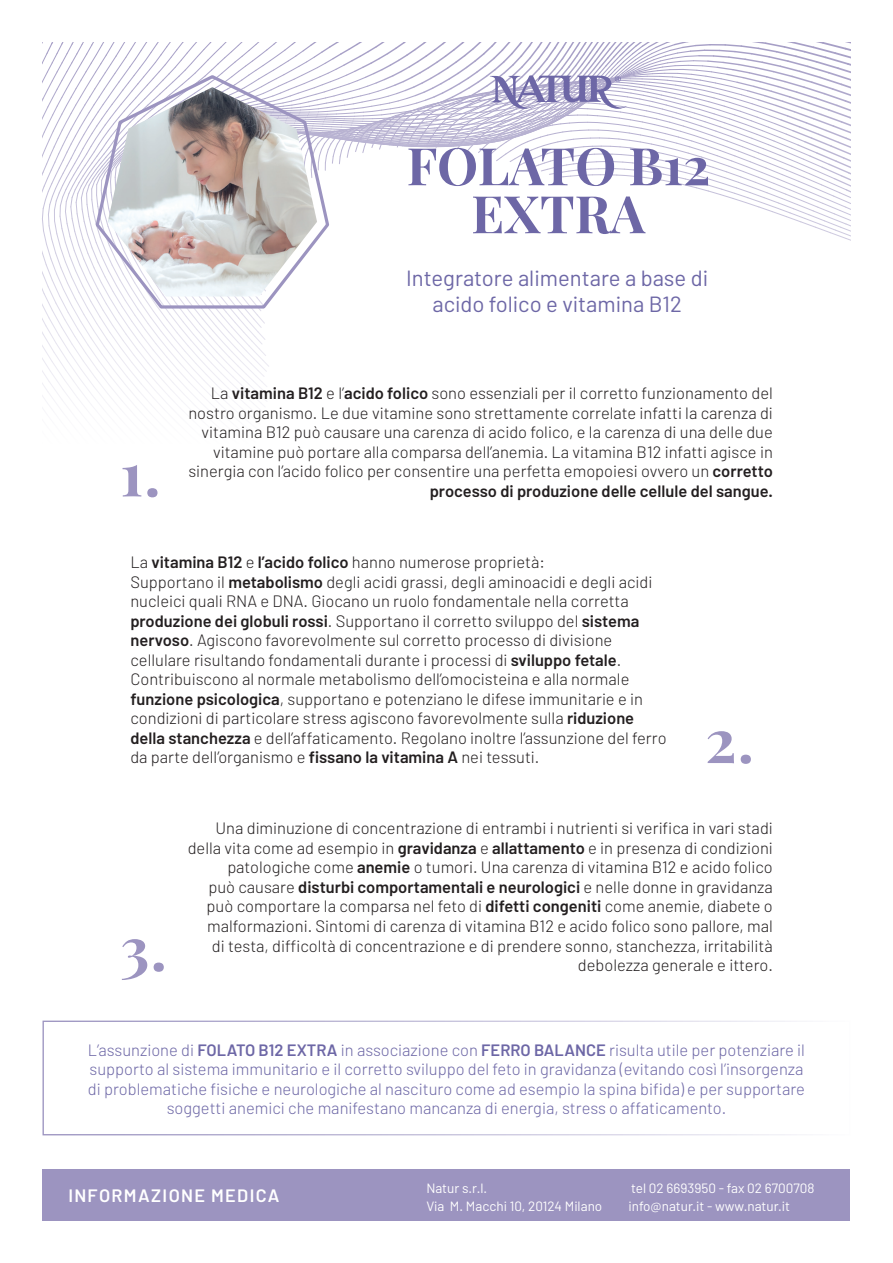
<style>
.page{position:relative;width:893px;height:1263px;background:#fff}
.page>*{position:absolute;margin:0;border:0;box-sizing:border-box;transform-origin:0 0}
.t1{font:700 60px "Playfair Display";color:#9c94c0}
.t2{font:700 51.9px/48px "Playfair Display";color:#6d67a6;text-align:center}
.t3{font:22.05px/26.4px "Barlow";color:#6d67a6;text-align:center}
.t4{font:600 18px "Barlow";letter-spacing:.075em;color:#fff}
.t5{font:300 16.5px/19.5px "Barlow";color:#231f20;text-align:right}
.t6{font:300 16.5px/19.5px "Barlow";color:#6d67a6;text-align:center}
.t7{font:13.5px/18px "Barlow";color:#fff}
.s1{font-weight:600}
</style>
<div class="page">
<div style="left:43px;top:1169px;width:807px;height:51px;background:#9c94c0"></div>
<div style="left:43px;top:1020px;width:807px;height:115px;border:1px solid #fff"></div>
<svg style="left:42px;top:43px;width:808px;height:362px"></svg>
<h1 class="t1" style="left:120px;top:427px;width:42px">1.</h1>
<h2 class="t2" style="left:407px;top:137px;width:305px">FOLATO B12<br>EXTRA</h2>
<h3 class="t3" style="left:406px;top:264px;width:303px">Integratore alimentare a base di acido folico e vitamina B12</h3>
<p class="t5" style="left:188px;top:383px;width:586px">La <span class="s1">vitamina B12</span> e l’<span class="s1">acido folico</span> sono essenziali per il corretto funzionamento del nostro organismo. Le due vitamine sono strettamente correlate infatti la carenza di vitamina B12 può causare una carenza di acido folico, e la carenza di una delle due vitamine può portare alla comparsa dell’anemia. La vitamina B12 infatti agisce in sinergia con l’acido folico per consentire una perfetta emopoiesi ovvero un <span class="s1">corretto processo di produzione delle cellule del sangue.</span></p>
<p class="t5" style="left:130px;top:552px;width:538px;text-align:left">La <span class="s1">vitamina B12</span> e <span class="s1">l’acido folico</span> hanno numerose proprietà:<br>Supportano il <span class="s1">metabolismo</span> degli acidi grassi, degli aminoacidi e degli acidi nucleici quali RNA e DNA. Giocano un ruolo fondamentale nella corretta <span class="s1">produzione dei globuli rossi</span>. Supportano il corretto sviluppo del <span class="s1">sistema nervoso</span>. Agiscono favorevolmente sul corretto processo di divisione cellulare risultando fondamentali durante i processi di <span class="s1">sviluppo fetale</span>.<br>Contribuiscono al normale metabolismo dell’omocisteina e alla normale <span class="s1">funzione psicologica</span>, supportano e potenziano le difese immunitarie e in condizioni di particolare stress agiscono favorevolmente sulla <span class="s1">riduzione della stanchezza</span> e dell’affaticamento. Regolano inoltre l’assunzione del ferro da parte dell’organismo e <span class="s1">fissano la vitamina A</span> nei tessuti.</p>
<h1 class="t1" style="left:705px;top:693px;width:50px">2.</h1>
<h1 class="t1" style="left:120px;top:901px;width:48px">3.</h1>
<p class="t5" style="left:188px;top:818px;width:587px">Una diminuzione di concentrazione di entrambi i nutrienti si verifica in vari stadi della vita come ad esempio in <span class="s1">gravidanza</span> e <span class="s1">allattamento</span> e in presenza di condizioni patologiche come <span class="s1">anemie</span> o tumori. Una carenza di vitamina B12 e acido folico<br>può causare <span class="s1">disturbi comportamentali e neurologici</span> e nelle donne in gravidanza può comportare la comparsa nel feto di <span class="s1">difetti congeniti</span> come anemie, diabete o malformazioni. Sintomi di carenza di vitamina B12 e acido folico sono pallore, mal<br>di testa, difficoltà di concentrazione e di prendere sonno, stanchezza, irritabilità debolezza generale e ittero.</p>
<p class="t6" style="left:88px;top:1039px;width:719px">L’assunzione di <span class="s1">FOLATO B12 EXTRA</span> in associazione con <span class="s1">FERRO BALANCE</span> risulta utile per potenziare il supporto al sistema immunitario e il corretto sviluppo del feto in gravidanza (evitando così l’insorgenza di problematiche fisiche e neurologiche al nascituro come ad esempio la spina bifida) e per supportare soggetti anemici che manifestano mancanza di energia, stress o affaticamento.</p>
<p class="t4" style="left:68px;top:1185px;width:213px">INFORMAZIONE MEDICA</p>
<p class="t7" style="left:426px;top:1179px;width:177px">Natur s.r.l.<br>Via M. Macchi 10, 20124 Milano</p>
<p class="t7" style="left:628px;top:1179px;width:188px">tel 02 6693950 - fax 02 6700708 info@natur.it - www.natur.it</p>
</div>
